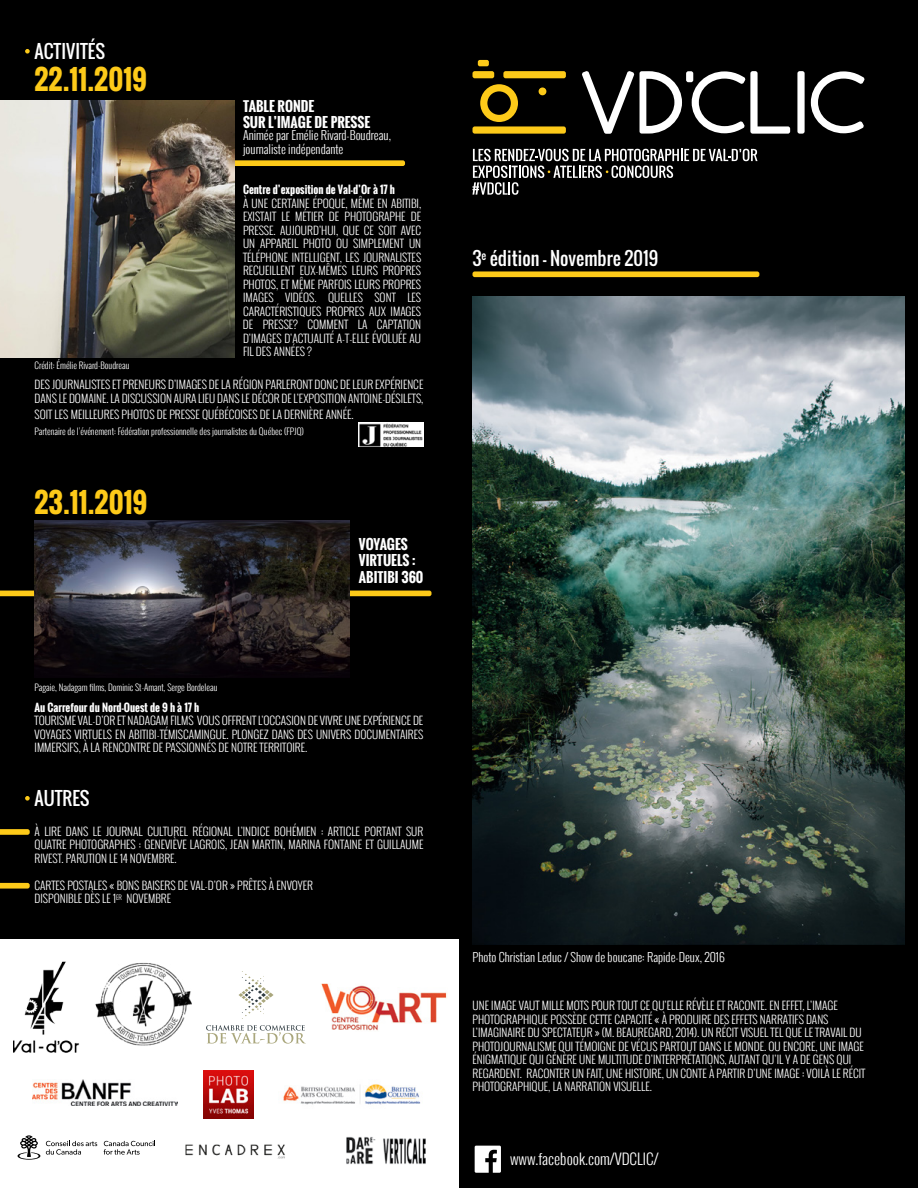
<style>
.page{position:relative;width:918px;height:1188px;background:#000}
.page>*{position:absolute;margin:0;border:0;box-sizing:border-box;transform-origin:0 0}
.t1{font:700 27px "Oswald";color:#fdca19}
.t2{font:18px "Oswald";color:#fff}
.t3{font:300 15px "Oswald";color:#fff}
.t4{font:700 13.5px/16.2px "Oswald";color:#fff}
.t5{font:300 12px/13.5px "Oswald";color:#fff}
.t6{font:300 11.25px/13.5px "Oswald";color:#fff}
.t7{font:700 10.5px "Oswald";color:#fff}
.t8{font:300 9px "Oswald";color:#fff}
</style>
<div class="page">
<div style="left:0;top:939px;width:459px;height:249px;background:#fff"></div>
<img style="left:472px;top:297px;width:432px;height:647px">
<div style="left:686px;top:71px;width:7px;height:11px;background:#fff;border-radius:2px"></div>
<div style="left:797px;top:71px;width:8px;height:63px;background:#fff;border-radius:2px"></div>
<svg style="left:640px;top:71px;width:42px;height:63px"></svg>
<svg style="left:692px;top:71px;width:98px;height:63px"></svg>
<svg style="left:811px;top:71px;width:54px;height:62px"></svg>
<div style="left:473px;top:71px;width:21px;height:7px;background:#fdca19;border-radius:2px"></div>
<div style="left:478px;top:60px;width:11px;height:6px;background:#fdca19;border-radius:2px"></div>
<div style="left:503px;top:71px;width:63px;height:7px;background:#fdca19;border-radius:2px"></div>
<div style="left:473px;top:126px;width:93px;height:8px;background:#fdca19;border-radius:2px"></div>
<svg style="left:480px;top:84px;width:38px;height:38px"></svg>
<div style="left:539px;top:87px;width:7px;height:8px;background:#fdca19;border-radius:50%"></div>
<svg style="left:472px;top:149px;width:286px;height:46px"></svg>
<svg style="left:582px;top:71px;width:52px;height:63px"></svg>
<img style="left:14px;top:961px;width:65px;height:92px">
<img style="left:95px;top:963px;width:97px;height:83px">
<img style="left:321px;top:983px;width:126px;height:48px">
<svg style="left:475px;top:1146px;width:26px;height:27px"></svg>
<div style="left:473px;top:271px;width:286px;height:6px;background:#fdca19;border-radius:2px"></div>
<div style="left:144px;top:160px;width:261px;height:6px;background:#fdca19;border-radius:2px"></div>
<img style="left:0;top:100px;width:234px;height:257px">
<img style="left:359px;top:423px;width:64px;height:24px">
<svg style="left:0;top:591px;width:432px;height:5px"></svg>
<img style="left:35px;top:521px;width:315px;height:157px">
<svg style="left:25px;top:49px;width:5px;height:5px"></svg>
<svg style="left:25px;top:796px;width:5px;height:5px"></svg>
<img style="left:32px;top:1080px;width:146px;height:25px">
<img style="left:283px;top:1084px;width:138px;height:21px">
<svg style="left:104px;top:1141px;width:51px;height:14px"></svg>
<svg style="left:18px;top:1135px;width:79px;height:25px"></svg>
<img style="left:204px;top:1070px;width:50px;height:49px">
<img style="left:185px;top:1144px;width:100px;height:15px">
<img style="left:346px;top:1137px;width:80px;height:27px">
<svg style="left:0;top:829px;width:30px;height:6px"></svg>
<svg style="left:0;top:883px;width:30px;height:6px"></svg>
<svg style="left:206px;top:1025px;width:100px;height:19px"></svg>
<svg style="left:239px;top:971px;width:35px;height:48px"></svg>
<h2 class="t2" style="left:35px;top:38px;width:72px">Activités</h2>
<h1 class="t1" style="left:35px;top:60px;width:114px">22.11.2019</h1>
<p class="t4" style="left:243px;top:98px;width:129px">Table ronde<br>sur l’image de presse</p>
<p class="t5" style="left:243px;top:128px;width:150px">ANIMÉE PAR ÉMÉLIE RIVARD-BOUDREAU,<br>JOURNALISTE INDÉPENDANTE</p>
<p class="t7" style="left:243px;top:182px;width:154px">Centre d’exposition de Val-d’Or à 17 h</p>
<p class="t6" style="left:243px;top:196px;width:180px;text-align:justify">À UNE CERTAI NE ÉPOQUE, MÊME EN ABITIBI, EXISTAIT LE MÉTIER DE PHOTOGRAPHE DE PRESSE. AUJOURD’HUI, QUE CE SOIT AVEC UN APPAR</p>
<p class="t6" style="left:287px;top:237px;width:135px">EIL PHOTO OU SI MPLEMENT UN</p>
<p class="t6" style="left:243px;top:250px;width:10px">TÉLÉP</p>
<p class="t6" style="left:243px;top:250px;width:179px;text-align:justify;text-indent:23px">HONE INTELLI GENT, LES JOURNALISTES RECUEILLENT EUX-MÊMES LEURS PROPRES PHOTOS, ET MÊME PARFOIS LEURS PROPRES IMAGES VIDÉOS. QUELLES SONT LES CARAC</p>
<p class="t6" style="left:243px;top:304px;width:179px;text-indent:28px">TÉRISTIQUES PROPRES AUX IMAGES<br>DE PRESSE? COMMENT LA</p>
<p class="t6" style="left:243px;top:318px;width:180px;text-align:justify;text-indent:134px">CAPTATION D’IMAGES D’ACTUALITÉ A-T-ELLE ÉVOLUÉE AU FIL DES ANNÉES ?</p>
<p class="t6" style="left:35px;top:378px;width:237px">DES JOURNALISTES ET PRENEURS D’IMAGES DE LA RÉGION PARL</p>
<p class="t6" style="left:286px;top:378px;width:139px">ERONT DONC DE LEUR EXPÉRI ENCE</p>
<p class="t6" style="left:35px;top:391px;width:93px">DANS LE DOMAI NE.LADISC</p>
<p class="t6" style="left:141px;top:391px;width:49px">USSION AURALI</p>
<p class="t8" style="left:35px;top:358px;width:97px">CRÉDIT: ÉMÉLIE RIVARD-BOUDREAU</p>
<p class="t6" style="left:35px;top:390px;width:390px;line-height:16.2px;text-indent:170px">EU DANS LE DÉCOR DE L’EXPOSITION ANTOINE-DÉSILETS,<br>SOIT LES MEILLEURES PHOTOS DE PRESSE QUÉBÉC</p>
<p class="t6" style="left:234px;top:408px;width:121px">OISES DE LA DERNIÈRE ANNÉE.</p>
<p class="t8" style="left:35px;top:425px;width:271px">PARTENAIRE DE L’ÉVÉNEMENT: FÉDÉRATION PROFESSIONNELLE DES JOURNALISTES DU QUÉBEC (FPJQ)</p>
<h1 class="t1" style="left:35px;top:482px;width:114px">23.11.2019</h1>
<p class="t8" style="left:35px;top:681px;width:185px">PAGAIE, NADAGAM FILMS, DOMINIC ST-AMANT, SERGE BORDELEAU</p>
<p class="t4" style="left:359px;top:537px;width:66px">Voyages virtuels :<br>Abitibi 360</p>
<p class="t7" style="left:35px;top:699px;width:166px">Au Carrefour du Nord-Ouest de 9 h à 17 h</p>
<p class="t6" style="left:35px;top:714px;width:100px">TOURISME VAL-D’OR ET NADA</p>
<p class="t6" style="left:150px;top:714px;width:126px">GAM FILMS VOUS OFFRENT L’OCCASI</p>
<p class="t6" style="left:294px;top:714px;width:32px">ON DE VIVR</p>
<p class="t6" style="left:339px;top:714px;width:86px">E UNE EXPÉRIENCE DE</p>
<p class="t6" style="left:35px;top:727px;width:147px">VOYAGES VIRTUELS EN ABITIBI -TÉMISCA</p>
<p class="t6" style="left:194px;top:727px;width:230px">MINGUE. PLONGEZ DANS DES UNIVERS DOCUMENTAIRES</p>
<p class="t6" style="left:35px;top:741px;width:137px">IMMERSIFS, À LA RENCONTRE DE PASSI</p>
<p class="t6" style="left:189px;top:741px;width:120px">ONNÉS DE NOTRE TERRITOIRE.</p>
<h2 class="t2" style="left:35px;top:785px;width:57px">Autres</h2>
<p class="t6" style="left:35px;top:824px;width:387px">À LIRE DANS LE JOURNAL CULTUREL RÉGIONAL L’INDICE BOHÉMIEN : ARTICLE PORTANT SUR<br>QUATRE PHOTOGRAPHES : GENEVI ÈVE LAGROIS, JEAN MARTIN, MARI</p>
<p class="t6" style="left:310px;top:838px;width:115px">NA FONTAINE ET GUILLAUME</p>
<p class="t6" style="left:35px;top:851px;width:144px">RIVEST. PARUTION LE 14 NOVEMBRE.</p>
<p class="t6" style="left:35px;top:878px;width:113px">CARTES POSTALES « BONS BAIS</p>
<p class="t6" style="left:160px;top:878px;width:154px">ERS DE VAL-D’OR » PRÊTES À ENVOYER</p>
<p class="t6" style="left:35px;top:892px;width:6px">DISP</p>
<p class="t6" style="left:54px;top:892px;width:119px">ONIBLE DÈS LE 1<sup>ER</sup> NOVEMBRE</p>
<h2 class="t2" style="left:472px;top:245px;width:187px">3<sup>e</sup> édition – Novembre 2019</h2>
<p class="t5" style="left:472px;top:950px;width:254px">PHOTO CHRISTIAN LEDUC / SHOW DE BOUCANE: RAPIDE-DEUX, 2016</p>
<p class="t6" style="left:472px;top:999px;width:367px">UNE IMAGE VAUT MILLE MOTS POUR TOUT CE QU’ELLE RÉVÈLE ET RACONTE. EN EFFET, L’IMAGE<br>PHOTOGRAPHIQUE POSSÈDE CETTE CAPACI</p>
<p class="t6" style="left:644px;top:1012px;width:129px">TÉ « À PRODUIRE DES EFFETS NARRA</p>
<p class="t6" style="left:788px;top:1012px;width:41px">TIFS DANS</p>
<p class="t6" style="left:472px;top:1026px;width:249px">L’IMAGINAIRE DU SPECTATEUR » (M. BEAUREGARD, 2014). UN RÉCI</p>
<p class="t6" style="left:734px;top:1026px;width:91px">T VISUEL TEL QUE LE TRAVAIL</p>
<p class="t6" style="left:472px;top:1026px;width:393px;text-indent:377px">DU<br>PHOTOJOURNALISME QUI TÉMOIGNE DE VÉCUS PARTOUT DANS LE MONDE. OU ENCORE, UNE IMAGE<br>ÉNIGMATIQUE QUI GÉNÈRE UNE MULTITUDE D’INTERPRÉ</p>
<p class="t6" style="left:472px;top:1053px;width:379px;text-align:right">TATIONS, AUTANT QU’IL Y A DE GENS QUI<br>REGARDENT. RACONTER UN FAIT, UNE HISTOIRE, UN CONTE À PARTIR D’UNE IMAGE : VOILÀ LE RÉCI</p>
<p class="t6" style="left:861px;top:1066px;width:6px">T</p>
<p class="t6" style="left:472px;top:1080px;width:105px">PHOTOGRAPHIQUE, LA NARRA</p>
<p class="t6" style="left:593px;top:1080px;width:61px">TION VISUELLE.</p>
<h3 class="t3" style="left:510px;top:1148px;width:150px">WWW.FACEBOOK.COM/VDCLIC/</h3>
</div>
